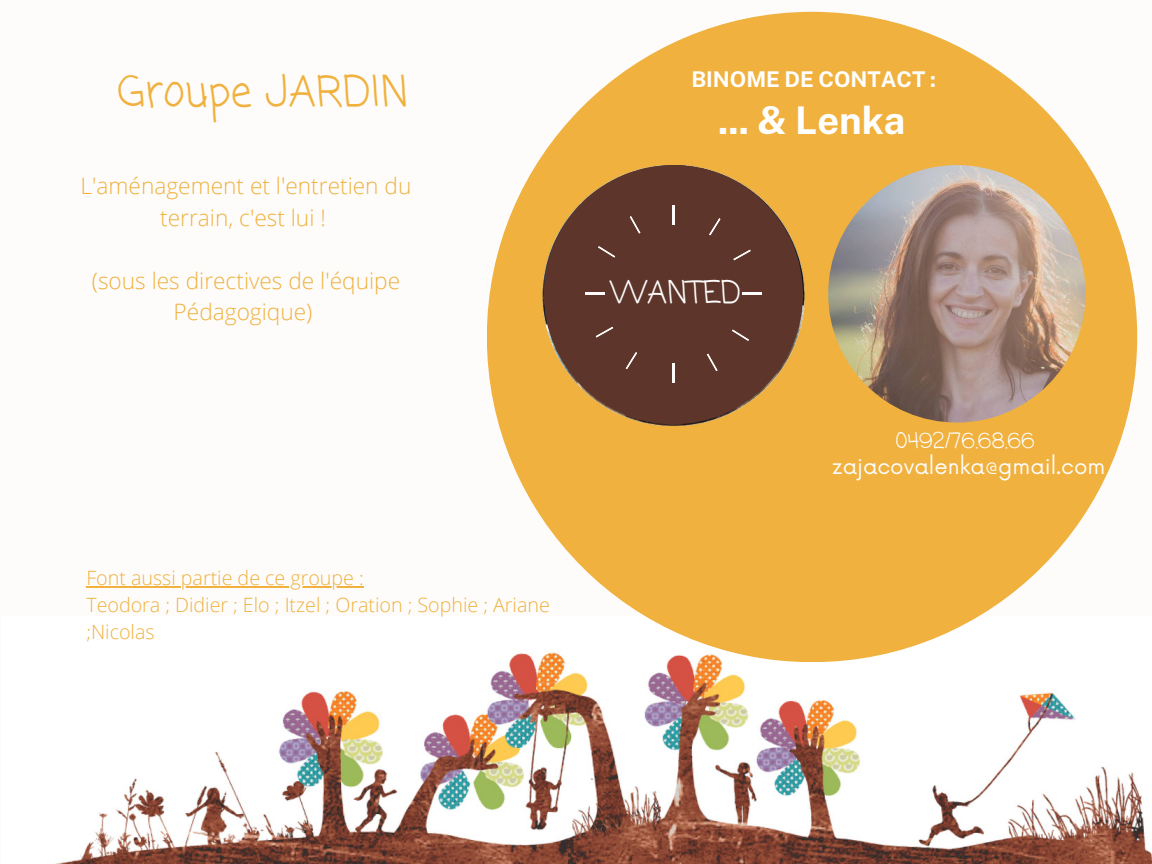
<style>
.page{position:relative;width:1152px;height:864px;background:#fdfcfb}
.page>*{position:absolute;margin:0;border:0;box-sizing:border-box;transform-origin:0 0}
.t1{font:42.15px "Coming Soon";color:#f0b13e}
.t2{font:700 38.25px "Public Sans";color:#fff}
.t3{font:30.9px "Coming Soon";color:#fdfcfb}
.t4{font:300 22.65px/31.5px "Open Sans";color:#f0b13e;text-align:center}
.t5{font:700 21.75px "Public Sans";color:#fff}
.t6{font:21.3px "Now";color:#fdfcfb}
.t7{font:21.3px "Coming Soon";color:#fdfcfb}
.t8{font:300 19.65px/27px "Open Sans";color:#f0b13e}
</style>
<div class="page">
<img style="left:56px;top:617px;width:1096px;height:247px">
<div style="left:487px;top:12px;width:650px;height:650px;background:#f0b13e;border-radius:50%"></div>
<img style="left:828px;top:165px;width:258px;height:258px;border-radius:50%">
<img style="left:535px;top:165px;width:270px;height:261px">
<div style="left:544px;top:165px;width:259px;height:259px;background:#5d352a;border-radius:50%"></div>
<hr style="left:86px;top:586px;width:278px;height:1px;background:#f0b13e">
<hr style="left:672px;top:363px;width:2px;height:20px;background:#fdfcfb">
<hr style="left:672px;top:205px;width:2px;height:20px;background:#fdfcfb">
<hr style="left:585px;top:292px;width:19px;height:3px;background:#fdfcfb">
<hr style="left:742px;top:292px;width:20px;height:3px;background:#fdfcfb">
<svg style="left:625px;top:352px;width:12px;height:17px"></svg>
<svg style="left:709px;top:218px;width:12px;height:18px"></svg>
<svg style="left:598px;top:246px;width:17px;height:12px"></svg>
<svg style="left:732px;top:329px;width:17px;height:12px"></svg>
<svg style="left:595px;top:326px;width:18px;height:12px"></svg>
<svg style="left:733px;top:249px;width:18px;height:12px"></svg>
<svg style="left:629px;top:216px;width:12px;height:18px"></svg>
<svg style="left:706px;top:353px;width:12px;height:18px"></svg>
<h1 class="t1" style="left:118px;top:63px;width:293px">Groupe JARDIN</h1>
<p class="t4" style="left:81px;top:170px;width:332px">L'aménagement et l'entretien du terrain, c'est lui !</p>
<p class="t4" style="left:92px;top:264px;width:310px">(sous les directives de l'équipe<br>Pédagogique)</p>
<p class="t8" style="left:86px;top:564px;width:465px">Font aussi partie de ce groupe :<br>Teodora ; Didier ; Elo ; Itzel ; Oration ; Sophie ; Ariane ;Nicolas</p>
<p class="t5" style="left:691px;top:66px;width:246px">BINOME DE CONTACT :</p>
<h2 class="t2" style="left:718px;top:98px;width:189px">... &amp; Lenka</h2>
<h3 class="t3" style="left:611px;top:271px;width:132px">WANTED</h3>
<p class="t7" style="left:896px;top:427px;width:141px">0492/76.68.66</p>
<p class="t6" style="left:832px;top:455px;width:275px">zajacovalenka@gmail.com</p>
</div>
